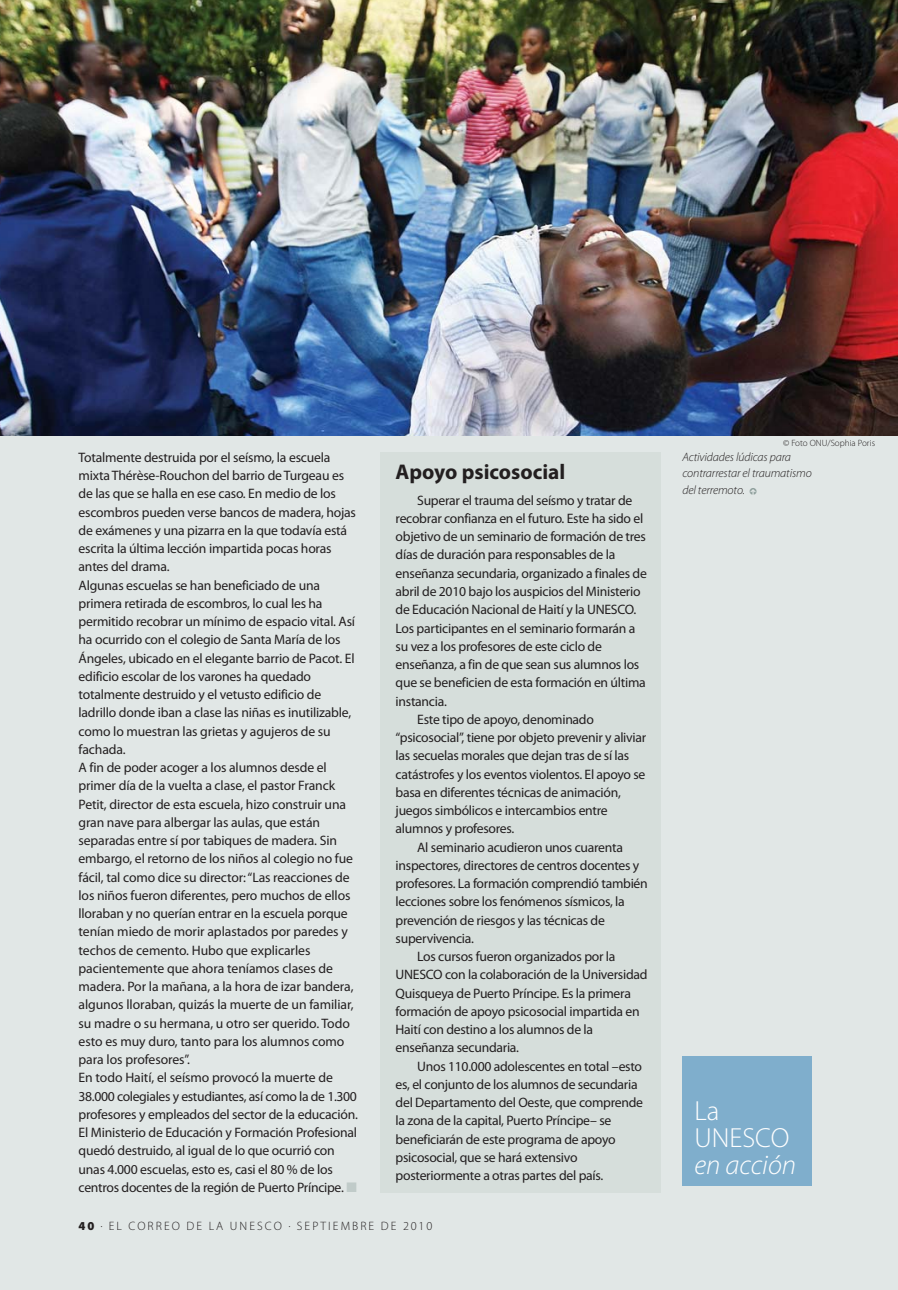
<style>
.page{position:relative;width:898px;height:1290px;background:#e1e7e6}
.page>*{position:absolute;margin:0;border:0;box-sizing:border-box;transform-origin:0 0}
.t1{font:300 27.65px/26.8px "Myriad Pro";color:#fff}
.t2{font:italic 300 27.65px "Myriad Pro";color:#fff}
.t3{font:700 21.35px "Myriad Pro";color:#231f20}
.t4{font:13.65px/18.2px "Myriad Pro";letter-spacing:-.02em;color:#231f20}
.t5{font:italic 300 12.25px/16.8px "Myriad Pro";letter-spacing:-.01em;color:#231f20}
.t6{font:300 12.25px "Myriad Pro";letter-spacing:.17em;color:#231f20}
.t7{font:300 9.1px "Myriad Pro";color:#231f20}
.s1{color:#c0cbc9}
.s2{font-weight:900}
.s3{font-family:"Officina Display ITC Arrows";font-weight:400;font-style:normal;font-size:10.67px;color:#8e9f9c}
</style>
<div class="page">
<div style="left:380px;top:452px;width:281px;height:740px;background:#d6dedb"></div>
<img style="left:0;top:0;width:897px;height:436px">
<div style="left:682px;top:1056px;width:130px;height:130px;background:#7faecc"></div>
<p class="t4" style="left:79px;top:449px;width:281px">Totalmente destruida por el seísmo, la escuela mixta Thérèse-Rouchon del barrio de Turgeau es de las que se halla en ese caso. En medio de los escombros pueden verse bancos de madera, hojas de exámenes y una pizarra en la que todavía está escrita la última lección impartida pocas horas antes del drama.<br>Algunas escuelas se han beneficiado de una primera retirada de escombros, lo cual les ha permitido recobrar un mínimo de espacio vital. Así ha ocurrido con el colegio de Santa María de los Ángeles, ubicado en el elegante barrio de Pacot. El edificio escolar de los varones ha quedado totalmente destruido y el vetusto edificio de ladrillo donde iban a clase las niñas es inutilizable, como lo muestran las grietas y agujeros de su fachada.<br>A fin de poder acoger a los alumnos desde el primer día de la vuelta a clase, el pastor Franck Petit, director de esta escuela, hizo construir una gran nave para albergar las aulas, que están separadas entre sí por tabiques de madera. Sin embargo, el retorno de los niños al colegio no fue fácil, tal como dice su director: “Las reacciones de los niños fueron diferentes, pero muchos de ellos lloraban y no querían entrar en la escuela porque tenían miedo de morir aplastados por paredes y techos de cemento. Hubo que explicarles pacientemente que ahora teníamos clases de madera. Por la mañana, a la hora de izar bandera, algunos lloraban, quizás la muerte de un familiar, su madre o su hermana, u otro ser querido. Todo esto es muy duro, tanto para los alumnos como para los profesores”.<br>En todo Haití, el seísmo provocó la muerte de 38.000 colegiales y estudiantes, así como la de 1.300 profesores y empleados del sector de la educación.<br>El Ministerio de Educación y Formación Profesional quedó destruido, al igual de lo que ocurrió con unas 4.000 escuelas, esto es, casi el 80 % de los centros docentes de la región de Puerto Príncipe. <span class="s1">■</span></p>
<h2 class="t3" style="left:396px;top:463px;width:171px">Apoyo psicosocial</h2>
<p class="t4" style="left:417px;top:492px;width:217px">Superar el trauma del seísmo y tratar de</p>
<p class="t4" style="left:396px;top:510px;width:249px">recobrar confianza en el futuro. Este ha sido el</p>
<p class="t4" style="left:396px;top:528px;width:252px">objetivo de un seminario de formación de tres</p>
<p class="t4" style="left:396px;top:547px;width:221px">días de duración para responsables de la</p>
<p class="t4" style="left:396px;top:565px;width:253px">enseñanza secundaria, organizado a finales de</p>
<p class="t4" style="left:396px;top:583px;width:246px">abril de 2010 bajo los auspicios del Ministerio</p>
<p class="t4" style="left:396px;top:601px;width:242px">de Educación Nacional de Haití y la UNESCO.</p>
<p class="t4" style="left:396px;top:620px;width:241px">Los participantes en el seminario formarán a</p>
<p class="t4" style="left:396px;top:638px;width:208px">su vez a los profesores de este ciclo de</p>
<p class="t4" style="left:396px;top:656px;width:245px">enseñanza, a fin de que sean sus alumnos los</p>
<p class="t4" style="left:396px;top:674px;width:252px">que se beneficien de esta formación en última</p>
<p class="t4" style="left:396px;top:693px;width:53px">instancia.</p>
<p class="t4" style="left:417px;top:711px;width:178px">Este tipo de apoyo, denominado</p>
<p class="t4" style="left:396px;top:729px;width:252px">“psicosocial”, tiene por objeto prevenir y aliviar</p>
<p class="t4" style="left:396px;top:747px;width:235px">las secuelas morales que dejan tras de sí las</p>
<p class="t4" style="left:396px;top:766px;width:251px">catástrofes y los eventos violentos. El apoyo se</p>
<p class="t4" style="left:396px;top:784px;width:227px">basa en diferentes técnicas de animación,</p>
<p class="t4" style="left:396px;top:802px;width:214px">juegos simbólicos e intercambios entre</p>
<p class="t4" style="left:396px;top:820px;width:120px">alumnos y profesores.</p>
<p class="t4" style="left:417px;top:839px;width:207px">Al seminario acudieron unos cuarenta</p>
<p class="t4" style="left:396px;top:857px;width:245px">inspectores, directores de centros docentes y</p>
<p class="t4" style="left:396px;top:875px;width:254px">profesores. La formación comprendió también</p>
<p class="t4" style="left:396px;top:893px;width:231px">lecciones sobre los fenómenos sísmicos, la</p>
<p class="t4" style="left:396px;top:912px;width:211px">prevención de riesgos y las técnicas de</p>
<p class="t4" style="left:396px;top:930px;width:80px">supervivencia.</p>
<p class="t4" style="left:417px;top:948px;width:200px">Los cursos fueron organizados por la</p>
<p class="t4" style="left:396px;top:966px;width:253px">UNESCO con la colaboración de la Universidad</p>
<p class="t4" style="left:396px;top:985px;width:237px">Quisqueya de Puerto Príncipe. Es la primera</p>
<p class="t4" style="left:396px;top:1003px;width:246px">formación de apoyo psicosocial impartida en</p>
<p class="t4" style="left:396px;top:1021px;width:199px">Haití con destino a los alumnos de la</p>
<p class="t4" style="left:396px;top:1039px;width:125px">enseñanza secundaria.</p>
<p class="t4" style="left:417px;top:1058px;width:226px">Unos 110.000 adolescentes en total –esto</p>
<p class="t4" style="left:396px;top:1076px;width:243px">es, el conjunto de los alumnos de secundaria</p>
<p class="t4" style="left:396px;top:1094px;width:249px">del Departamento del Oeste, que comprende</p>
<p class="t4" style="left:396px;top:1112px;width:217px">la zona de la capital, Puerto Príncipe– se</p>
<p class="t4" style="left:396px;top:1131px;width:221px">beneficiarán de este programa de apoyo</p>
<p class="t4" style="left:396px;top:1149px;width:183px">psicosocial, que se hará extensivo</p>
<p class="t4" style="left:396px;top:1167px;width:209px">posteriormente a otras partes del país.</p>
<p class="t6" style="left:79px;top:1221px;width:355px"><span class="s2">40</span> . EL CORREO DE LA UNESCO . SEPTIEMBRE DE 2010</p>
<p class="t7" style="left:783px;top:439px;width:93px">© Foto ONU/Sophia Poris</p>
<p class="t5" style="left:682px;top:449px;width:131px">Actividades lúdicas para contrarrestar el traumatismo del terremoto. <span class="s3">L</span></p>
<h1 class="t1" style="left:694px;top:1099px;width:96px">La<br>UNESCO</h1>
<h1 class="t2" style="left:694px;top:1153px;width:103px">en acción</h1>
</div>
